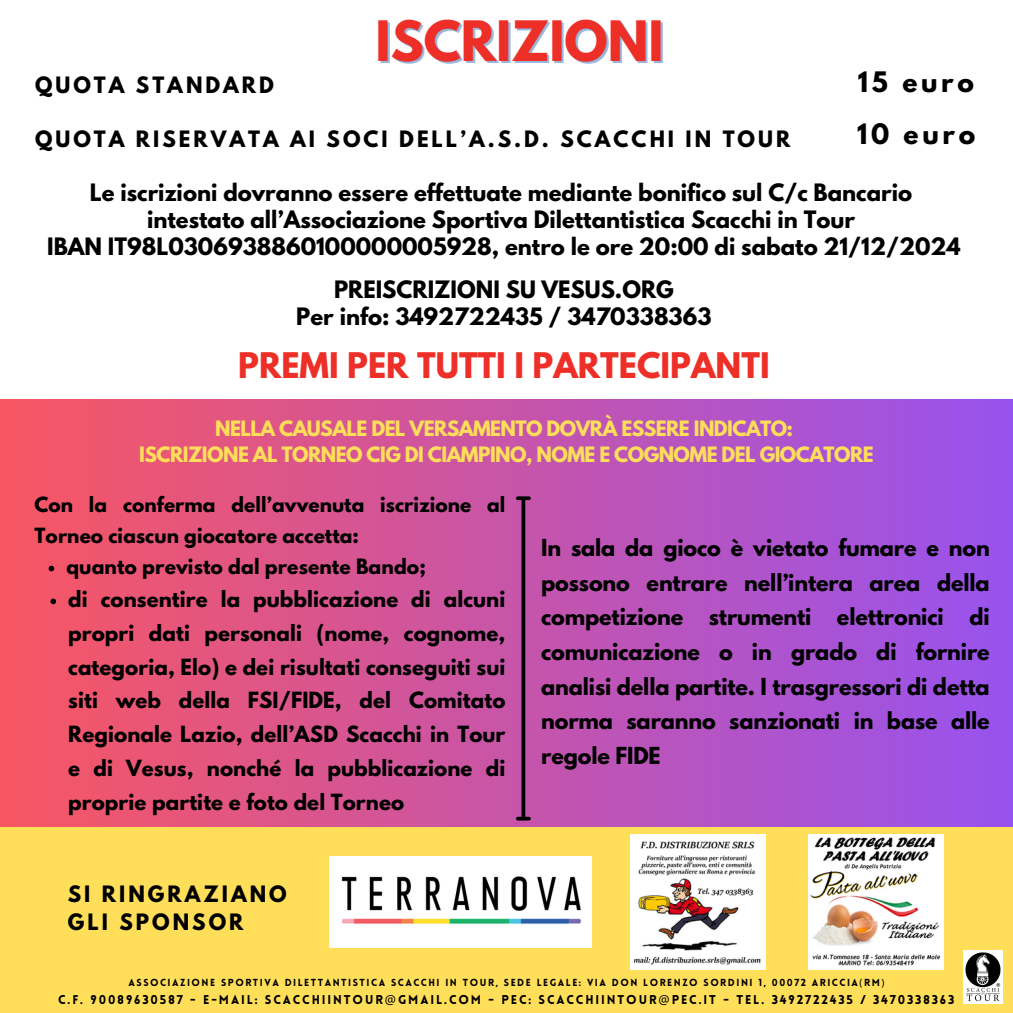
<style>
.page{position:relative;width:1013px;height:1013px;background:#fff}
.page>*{position:absolute;margin:0;border:0;box-sizing:border-box;transform-origin:0 0}
.t1{font:700 49.25px "League Spartan";color:#ed2f27}
.t2{font:700 31.25px "League Spartan";color:#ed2f27}
.t3{font:700 25px "League Spartan";letter-spacing:.15em;color:#000}
.t4{font:700 21.25px/27.2px "League Spartan";color:#000;text-align:center}
.t5{font:700 20.75px/34.8px "League Spartan";letter-spacing:-.005em;color:#000;text-align:justify}
.t6{font:700 20px/27.2px "League Spartan";letter-spacing:.15em;color:#000}
.t7{font:700 19.75px/33.8px "League Spartan";letter-spacing:.005em;color:#000;text-align:justify}
.t8{font:700 18.75px "League Spartan";letter-spacing:-.03em;color:#ffde59}
.t9{font:700 18.75px "League Spartan";letter-spacing:.005em;color:#000}
.t10{font:700 18.5px/31px "League Spartan";letter-spacing:.005em;color:#000}
.t11{font:900 12.5px "Lovelo";letter-spacing:.15em;color:#000}
.t12{font:900 10px "Lovelo";letter-spacing:.15em;color:#000}
.s1{font-family:"Noto Sans";font-weight:400}
</style>
<div class="page">
<div style="left:0;top:399px;width:1012px;height:613px;background:linear-gradient(to right,#f85761,#9753ee)"></div>
<div style="left:0;top:827px;width:1012px;height:185px;background:#ffde59"></div>
<img style="left:963px;top:950px;width:39px;height:53px">
<svg style="left:521px;top:500px;width:4px;height:316px"></svg>
<svg style="left:518px;top:816px;width:11px;height:4px"></svg>
<svg style="left:518px;top:496px;width:11px;height:4px"></svg>
<img style="left:329px;top:856px;width:262px;height:91px">
<img style="left:630px;top:834px;width:135px;height:135px">
<img style="left:808px;top:834px;width:135px;height:135px">
<svg style="left:49px;top:565px;width:5px;height:6px"></svg>
<svg style="left:50px;top:598px;width:6px;height:6px"></svg>
<h4 class="t1" style="left:375px;top:16px;width:290px">ISCRIZIONI</h4>
<p class="t3" style="left:857px;top:69px;width:118px">15 euro</p>
<p class="t3" style="left:857px;top:122px;width:120px">10 euro</p>
<h4 class="t4" style="left:47px;top:181px;width:914px">Le iscrizioni dovranno essere effettuate mediante bonifico sul C/c Bancario intestato all’Associazione Sportiva Dilettantistica Scacchi in Tour<br>IBAN IT98L0306938860100000005928, entro le ore 20:00 di sabato 21/12/2024</h4>
<p class="t4" style="left:296px;top:279px;width:417px">PREISCRIZIONI SU VESUS.ORG<br>Per info: 3492722435 / 3470338363</p>
<p class="t2" style="left:238px;top:350px;width:533px">PREMI PER TUTTI I PARTECIPANTI</p>
<h5 class="t6" style="left:35px;top:74px;width:240px">QUOTA STANDARD</h5>
<p class="t6" style="left:35px;top:128px;width:756px">QUOTA RISERVATA AI SOCI DELL’A.S.D. SCACCHI IN TOUR</p>
<h5 class="t8" style="left:215px;top:419px;width:579px">NELLA CAUSALE DEL VERSAMENTO DOVRÀ ESSERE INDICATO:</h5>
<h5 class="t8" style="left:139px;top:445px;width:736px">ISCRIZIONE AL TORNEO CIG DI CIAMPINO, NOME E COGNOME DEL GIOCATORE</h5>
<h2 class="t10" style="left:35px;top:491px;width:472px">Con la conferma dell’avvenuta iscrizione al<br>Torneo ciascun giocatore accetta:</h2>
<p class="t9" style="left:66px;top:557px;width:361px">quanto previsto dal presente Bando;</p>
<p class="t7" style="left:68px;top:584px;width:439px">di consentire la pubblicazione di alcuni propri dati personali (nome, cognome, categoria, Elo) e dei risultati conseguiti sui siti web della FSI/FIDE, del Comitato Regionale Lazio, dell’ASD Scacchi in Tour e di Vesus, nonché la pubblicazione di proprie partite e foto del Torneo</p>
<p class="t5" style="left:541px;top:532px;width:450px">In sala da gioco è vietato fumare e non possono entrare nell’intera area della competizione strumenti elettronici di comunicazione o in grado di fornire analisi della partite. I trasgressori di detta norma saranno sanzionati in base alle regole FIDE</p>
<p class="t6" style="left:68px;top:883px;width:220px">SI RINGRAZIANO<br>GLI SPONSOR</p>
<p class="t12" style="left:128px;top:978px;width:757px">ASSOCIAZIONE SPORTIVA DILETTANTISTICA SCACCHI IN TOUR, SEDE LEGALE: VIA DON LORENZO SORDINI 1, 00072 ARICCIA<span class="s1">(</span>RM<span class="s1">)</span></p>
<p class="t11" style="left:58px;top:994px;width:897px">C.F. 90089630587 - E-MAIL: SCACCHIINTOUR<span class="s1">@</span>GMAIL.COM - PEC: SCACCHIINTOUR<span class="s1">@</span>PEC.IT - TEL. 3492722435 / 3470338363</p>
</div>
